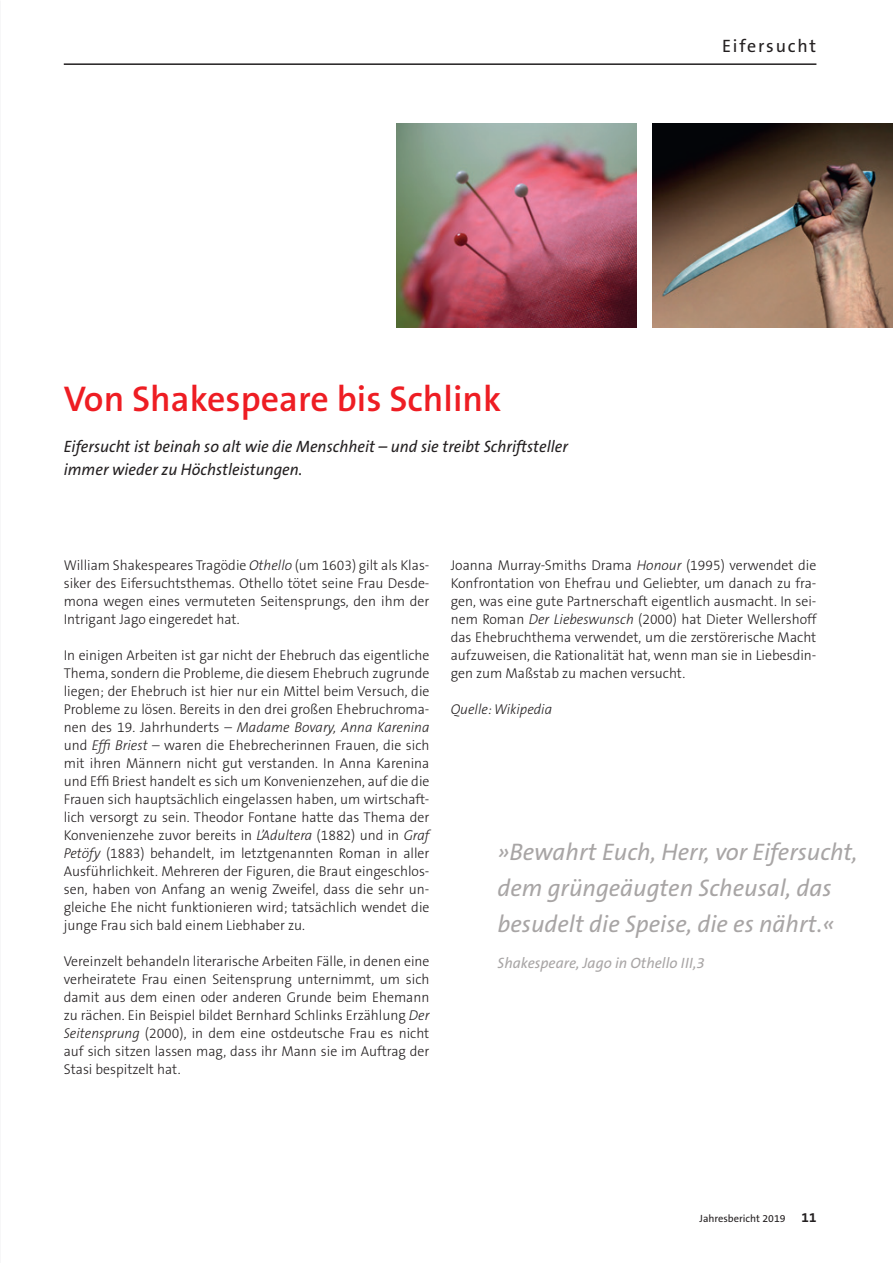
<style>
.page{position:relative;width:893px;height:1263px;background:#fff}
.page>*{position:absolute;margin:0;border:0;box-sizing:border-box;transform-origin:0 0}
.t1{font:600 36px "The Sans B6";color:#ee1d23}
.t2{font:italic 24px/36px "The Sans B5 Plain";color:#a8a5a5}
.t3{font:18px "The Sans B5 Plain";letter-spacing:.1em;color:#231f20}
.t4{font:italic 16.5px/22.5px "The Sans B5 Plain";color:#231f20}
.t5{font:italic 15px "The Sans B5 Plain";color:#a8a5a5}
.t6{font:300 14.25px/18px "The Sans B3";color:#231f20;text-align:justify}
.t7{font:italic 300 14.25px "The Sans B3";color:#231f20}
.t8{font:10.5px "The Sans B5 Plain";color:#231f20}
.s1{font-style:italic}
.s2{font-family:"The Sans B7";font-weight:700;font-size:13.5px}
</style>
<div class="page">
<hr style="left:64px;top:63px;width:752px;height:2px;background:#231f20">
<img style="left:653px;top:123px;width:240px;height:204px">
<img style="left:396px;top:123px;width:241px;height:204px">
<h1 class="t1" style="left:64px;top:380px;width:439px">Von Shakespeare bis Schlink</h1>
<p class="t4" style="left:64px;top:436px;width:506px">Eifersucht ist beinah so alt wie die Menschheit – und sie treibt Schriftsteller immer wieder zu Höchstleistungen.</p>
<p class="t3" style="left:722px;top:36px;width:96px">Eifersucht</p>
<p class="t6" style="left:64px;top:557px;width:367px">William Shakespeares Tragödie <span class="s1">Othello</span> (um 1603) gilt als Klas&shy;siker des Eifersuchtsthemas. Othello tötet seine Frau Desde&shy;mona wegen eines vermuteten Seitensprungs, den ihm der Intrigant Jago eingeredet hat.</p>
<p class="t6" style="left:64px;top:647px;width:367px">In einigen Arbeiten ist gar nicht der Ehebruch das eigentliche Thema, sondern die Probleme, die diesem Ehebruch zugrunde liegen; der Ehebruch ist hier nur ein Mittel beim Versuch, die Probleme zu lösen. Bereits in den drei großen Ehebruchroma&shy;nen des 19. Jahrhunderts – <span class="s1">Madame Bovary, Anna Karenina </span>und <span class="s1">Effi Briest</span> – waren die Ehebrecherinnen Frauen, die sich mit ihren Männern nicht gut verstanden. In Anna Karenina und Effi Briest handelt es sich um Konvenienzehen, auf die die Frauen sich hauptsächlich eingelassen haben, um wirtschaft&shy;lich versorgt zu sein. Theodor Fontane hatte das Thema der Konvenienzehe zuvor bereits in <span class="s1">L’Adultera</span> (1882) und in <span class="s1">Graf Petöfy</span> (1883) behandelt, im letztgenannten Roman in aller Ausführlichkeit. Mehreren der Figuren, die Braut eingeschlos&shy;sen, haben von Anfang an wenig Zweifel, dass die sehr un&shy;gleiche Ehe nicht funktionieren wird; tatsächlich wendet die junge Frau sich bald einem Liebhaber zu.</p>
<p class="t6" style="left:64px;top:953px;width:367px">Vereinzelt behandeln literarische Arbeiten Fälle, in denen eine verheiratete Frau einen Seitensprung unternimmt, um sich damit aus dem einen oder anderen Grunde beim Ehemann zu rächen. Ein Beispiel bildet Bernhard Schlinks Erzählung <span class="s1">Der Seitensprung</span> (2000), in dem eine ostdeutsche Frau es nicht auf sich sitzen lassen mag, dass ihr Mann sie im Auftrag der Stasi bespitzelt hat.</p>
<p class="t6" style="left:451px;top:556px;width:367px">Joanna Murray-Smiths Drama <span class="s1">Honour</span> (1995) verwendet die Konfrontation von Ehefrau und Geliebter, um danach zu fra&shy;gen, was eine gute Partnerschaft eigentlich ausmacht. In sei&shy;nem Roman <span class="s1">Der Liebeswunsch</span> (2000) hat Dieter Wellershoff das Ehebruchthema verwendet, um die zerstörerische Macht aufzuweisen, die Rationalität hat, wenn man sie in Liebesdin&shy;gen zum Maßstab zu machen versucht.</p>
<p class="t7" style="left:451px;top:701px;width:103px">Quelle: Wikipedia</p>
<h2 class="t2" style="left:497px;top:834px;width:362px">»Bewahrt Euch, Herr, vor Eifersucht, dem grüngeäugten Scheusal, das besudelt die Speise, die es nährt.«</h2>
<p class="t5" style="left:497px;top:955px;width:209px">Shakespeare, Jago in Othello III,3</p>
<p class="t8" style="left:700px;top:1213px;width:118px">Jahresbericht 2019 <span class="s2">11</span></p>
</div>
